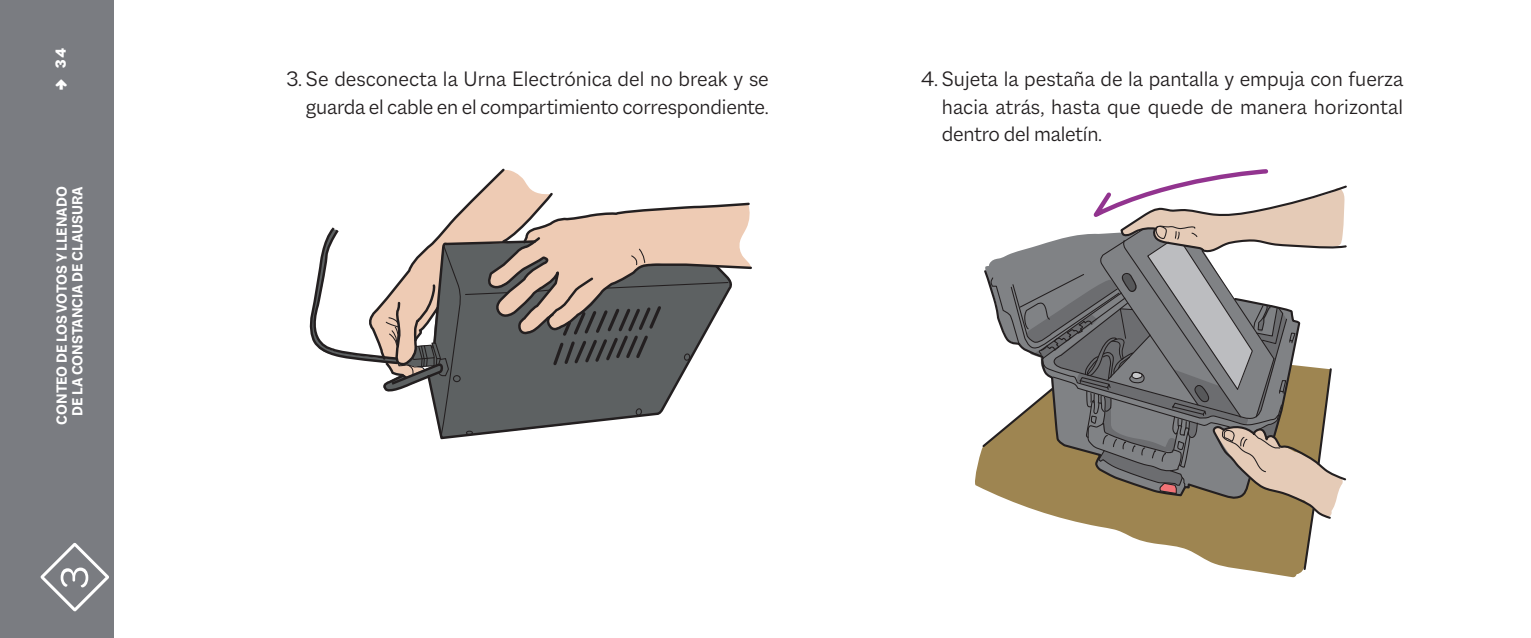
<style>
.page{position:relative;width:1531px;height:638px;background:#fff}
.page>*{position:absolute;margin:0;border:0;box-sizing:border-box;transform-origin:0 0}
.t1{font:300 77.4px "Omnes";color:#fff}
.Cuerpo_de_texto{font:300 22.5px/27.2px "Macklin Sans";letter-spacing:-.005em;color:#231f20;text-align:justify}
.t2{font:700 18px "Omnes";color:#fff}
.t3{font:700 15.75px/15.8px "Macklin Sans";color:#fff;text-align:center}
.t4{font:800 15.75px "Macklin Sans";color:#fff}
</style>
<div class="page">
<div style="left:0;top:0;width:114px;height:638px;background:#7a7c81"></div>
<svg style="left:309px;top:168px;width:443px;height:269px"></svg>
<svg style="left:980px;top:169px;width:367px;height:402px"></svg>
<p class="t4" style="left:52px;top:69px;width:22px;rotate:-90deg">34</p>
<p class="t2" style="left:48px;top:90px;width:12px;rotate:-90deg">•</p>
<p class="t3" style="left:54px;top:424px;width:240px;rotate:-90deg">CONTEO DE LOS VOTOS Y LLENADO<br>DE LA CONSTANCIA DE CLAUSURA</p>
<h1 class="t1" style="left:23px;top:606px;width:71px;rotate:-90deg">3</h1>
<p class="Cuerpo_de_texto" style="left:286px;top:65px;width:484px;text-align:right">3. Se desconecta la Urna Electrónica del no break y se guarda el cable en el compartimiento correspondiente.</p>
<p class="Cuerpo_de_texto" style="left:942px;top:65px;width:463px;text-indent:-21px">4. Sujeta la pestaña de la pantalla y empuja con fuerza hacia atrás, hasta que quede de manera horizontal dentro del maletín.</p>
</div>
